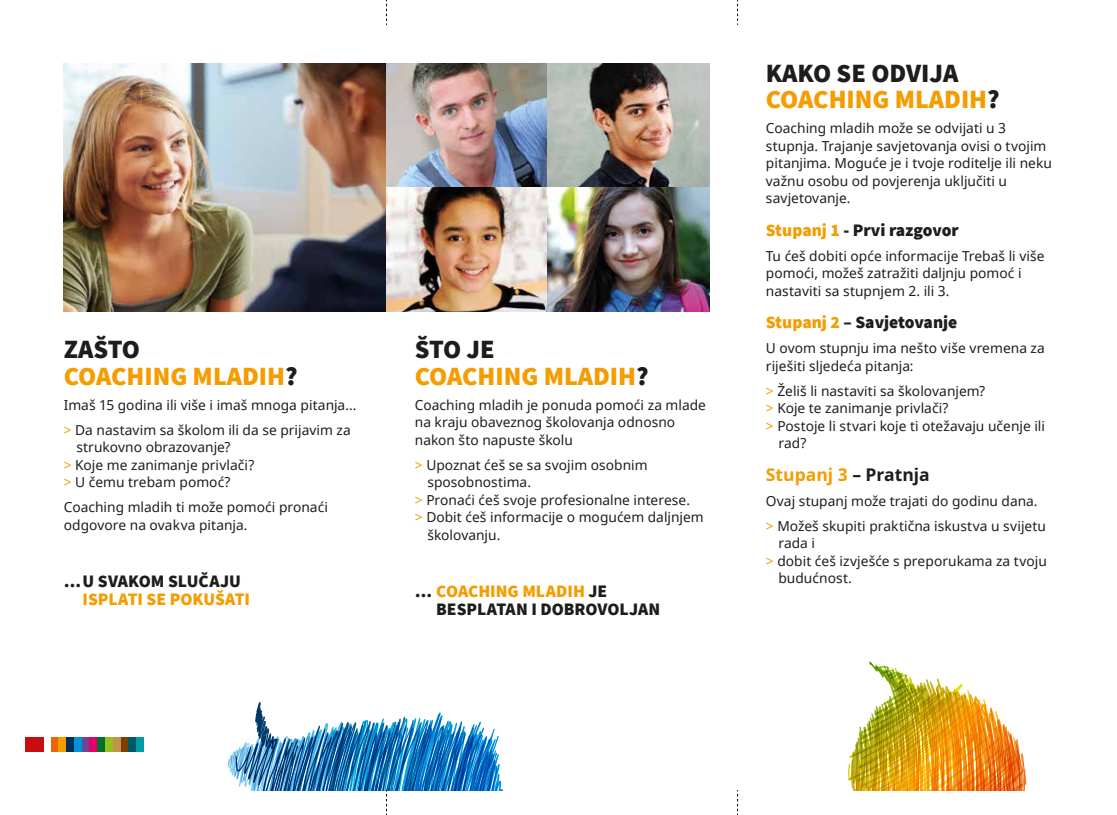
<style>
.page{position:relative;width:1117px;height:815px;background:#fff}
.page>*{position:absolute;margin:0;border:0;box-sizing:border-box;transform-origin:0 0}
.t1{font:900 26.25px/26.2px "Source Sans Pro";color:#f59c00}
.t2{font:900 17.5px/17.5px "Source Sans Pro";color:#1d1d1b}
.t3{font:900 17.5px "Source Sans Pro";letter-spacing:-.005em;color:#f59c00}
.t4{font:700 17.5px "Noto Sans";color:#f59c00}
.t5{font:13.75px/17.5px "Noto Sans";color:#1d1d1b}
.s1{color:#1d1d1b}
.s2{color:#f59c00}
</style>
<div class="page">
<svg style="left:737px;top:0;width:1px;height:25px"></svg>
<svg style="left:737px;top:790px;width:1px;height:25px"></svg>
<img style="left:853px;top:676px;width:165px;height:114px">
<div style="left:25px;top:737px;width:18px;height:14px;background:#c90c0f"></div>
<div style="left:51px;top:737px;width:8px;height:14px;background:#ec6608"></div>
<div style="left:97px;top:737px;width:8px;height:14px;background:#00702a"></div>
<div style="left:74px;top:737px;width:8px;height:14px;background:#0095db"></div>
<div style="left:120px;top:737px;width:8px;height:14px;background:#7d3e08"></div>
<div style="left:59px;top:737px;width:7px;height:14px;background:#f59c00"></div>
<div style="left:105px;top:737px;width:8px;height:14px;background:#95c11f"></div>
<div style="left:82px;top:737px;width:8px;height:14px;background:#6c4796"></div>
<div style="left:128px;top:737px;width:8px;height:14px;background:#005865"></div>
<div style="left:66px;top:737px;width:8px;height:14px;background:#00305b"></div>
<div style="left:113px;top:737px;width:7px;height:14px;background:#c0944a"></div>
<div style="left:90px;top:737px;width:7px;height:14px;background:#e6006d"></div>
<div style="left:136px;top:737px;width:8px;height:14px;background:#009ba4"></div>
<img style="left:228px;top:721px;width:264px;height:94px">
<svg style="left:386px;top:0;width:1px;height:25px"></svg>
<img style="left:64px;top:64px;width:645px;height:248px">
<h1 class="t1" style="left:64px;top:336px;width:235px"><span class="s1">ZAŠTO<br></span>COACHING MLADIH<span class="s1">?</span></h1>
<p class="t5" style="left:64px;top:392px;width:294px;line-height:25px">Imaš 15 godina ili više i imaš mnoga pitanja... <span class="s2">&gt;</span> Da nastavim sa školom ili da se prijavim za</p>
<p class="t5" style="left:64px;top:438px;width:192px;text-indent:12px">strukovno obrazovanje?<br><span class="s2">&gt;</span> Koje me zanimanje privlači? <span class="s2">&gt;</span> U čemu trebam pomoć?</p>
<p class="t5" style="left:64px;top:498px;width:265px">Coaching mladih ti može pomoći pronaći odgovore na ovakva pitanja.</p>
<p class="t2" style="left:64px;top:572px;width:179px">… U SVAKOM SLUČAJU</p>
<p class="t3" style="left:83px;top:587px;width:169px">ISPLATI SE POKUŠATI</p>
<h1 class="t1" style="left:415px;top:336px;width:235px"><span class="s1">ŠTO JE<br></span>COACHING MLADIH<span class="s1">?</span></h1>
<p class="t5" style="left:415px;top:396px;width:292px">Coaching mladih je ponuda pomoći za mlade na kraju obaveznog školovanja odnosno nakon što napuste školu</p>
<p class="t5" style="left:415px;top:456px;width:234px"><span class="s2">&gt;</span> Upoznat ćeš se sa svojim osobnim</p>
<p class="t5" style="left:427px;top:473px;width:105px">sposobnostima.</p>
<p class="t5" style="left:415px;top:491px;width:276px"><span class="s2">&gt;</span> Pronaći ćeš svoje profesionalne interese.</p>
<p class="t5" style="left:415px;top:508px;width:290px"><span class="s2">&gt;</span> Dobit ćeš informacije o mogućem daljnjem</p>
<p class="t5" style="left:427px;top:526px;width:74px">školovanju.</p>
<p class="t2" style="left:436px;top:582px;width:225px;text-indent:-21px">… <span class="s2">COACHING MLADIH</span> JE<br>BESPLATAN I DOBROVOLJAN</p>
<h1 class="t1" style="left:765px;top:60px;width:235px"><span class="s1">KAKO SE ODVIJA<br></span>COACHING MLADIH<span class="s1">?</span></h1>
<p class="t5" style="left:765px;top:119px;width:287px">Coaching mladih može se odvijati u 3 stupnja. Trajanje savjetovanja ovisi o tvojim pitanjima. Moguće je i tvoje roditelje ili neku važnu osobu od povjerenja uključiti u savjetovanje.</p>
<p class="t2" style="left:765px;top:221px;width:194px"><span class="s2">Stupanj 1</span> - Prvi razgovor</p>
<p class="t5" style="left:765px;top:247px;width:280px">Tu ćeš dobiti opće informacije Trebaš li više pomoći, možeš zatražiti daljnju pomoć i nastaviti sa stupnjem 2. ili 3.</p>
<p class="t2" style="left:765px;top:313px;width:193px"><span class="s2">Stupanj 2</span> – Savjetovanje</p>
<p class="t5" style="left:765px;top:339px;width:280px">U ovom stupnju ima nešto više vremena za riješiti sljedeća pitanja:</p>
<p class="t5" style="left:765px;top:382px;width:221px"><span class="s2">&gt;</span> Želiš li nastaviti sa školovanjem?</p>
<p class="t5" style="left:765px;top:399px;width:184px"><span class="s2">&gt;</span> Koje te zanimanje privlači?</p>
<p class="t5" style="left:765px;top:417px;width:280px"><span class="s2">&gt;</span> Postoje li stvari koje ti otežavaju učenje ili</p>
<p class="t5" style="left:778px;top:434px;width:30px">rad?</p>
<p class="t4" style="left:765px;top:462px;width:165px">Stupanj 3 <span class="s1">– Pratnja</span></p>
<p class="t5" style="left:765px;top:488px;width:281px;line-height:25px">Ovaj stupanj može trajati do godinu dana. <span class="s2">&gt;</span> Možeš skupiti praktična iskustva u svijetu</p>
<p class="t5" style="left:778px;top:534px;width:38px">rada i</p>
<p class="t5" style="left:765px;top:552px;width:282px"><span class="s2">&gt;</span> dobit ćeš izvješće s preporukama za tvoju</p>
<p class="t5" style="left:778px;top:569px;width:75px">budućnost.</p>
</div>
